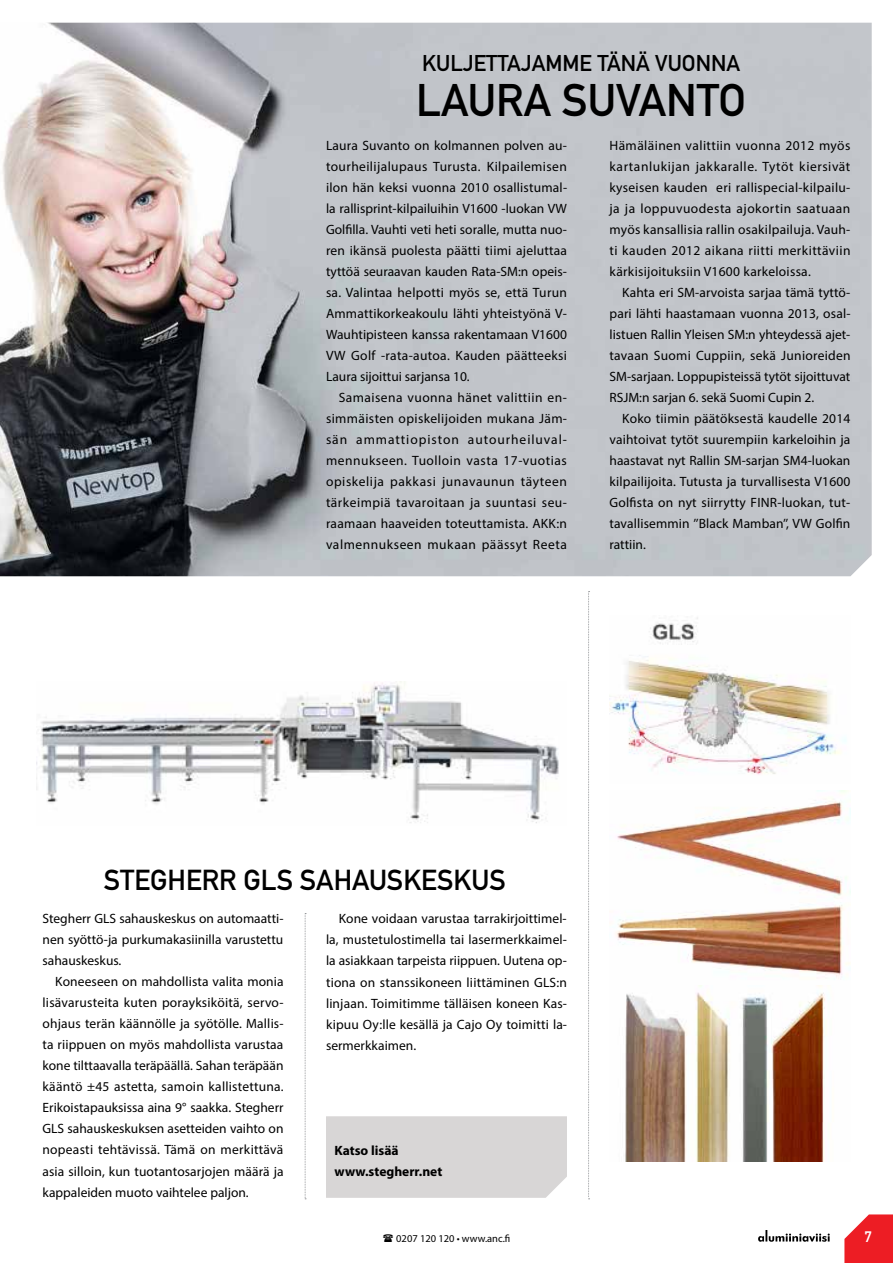
<style>
.page{position:relative;width:893px;height:1263px;background:#fff}
.page>*{position:absolute;margin:0;border:0;box-sizing:border-box;transform-origin:0 0}
.t1{font:45px "DIN Mittelschrift Std";color:#000}
.t2{font:28.5px "DIN Mittelschrift Std";color:#000}
.t3{font:22.5px "DIN Mittelschrift Std";color:#000}
.t4{font:15px "DIN Mittelschrift Std";color:#fff}
.t5{font:13.5px/21px "Myriad Pro";letter-spacing:.01em;color:#000;text-align:justify}
.t6{font:700 13.5px/21px "Myriad Pro";color:#000}
.t7{font:10.5px "Myriad Pro";color:#000}
</style>
<div class="page">
<svg style="left:844px;top:1214px;width:49px;height:49px;background:#ef3d43"></svg>
<svg style="left:758px;top:1230px;width:72px;height:12px"></svg>
<div style="left:326px;top:1116px;width:241px;height:82px;background:#d8d6d6"></div>
<img style="left:0;top:23px;width:872px;height:553px">
<img style="left:41px;top:681px;width:518px;height:142px">
<svg style="left:305px;top:913px;width:1px;height:286px"></svg>
<img style="left:616px;top:790px;width:234px;height:372px">
<img style="left:609px;top:617px;width:237px;height:158px">
<svg style="left:588px;top:591px;width:2px;height:608px"></svg>
<h3 class="t3" style="left:422px;top:50px;width:320px">KULJETTAJAMME TÄNÄ VUONNA</h3>
<h1 class="t1" style="left:416px;top:73px;width:331px">LAURA SUVANTO</h1>
<p class="t5" style="left:326px;top:135px;width:243px">Laura Suvanto on kolmannen polven au&shy;tourheilijalupaus Turusta. Kilpailemisen ilon hän keksi vuonna 2010 osallistumal&shy;la rallisprint-kilpailuihin V1600 -luokan VW Golfilla. Vauhti veti heti soralle, mutta nuo&shy;ren ikänsä puolesta päätti tiimi ajeluttaa tyttöä seuraavan kauden Rata-SM:n opeis&shy;sa. Valintaa helpotti myös se, että Turun Ammattikorkeakoulu lähti yhteistyönä V-Wauhtipisteen kanssa rakentamaan V1600<br>VW Golf -rata-autoa. Kauden päätteeksi Laura sijoittui sarjansa 10.</p>
<p class="t5" style="left:326px;top:387px;width:242px;text-indent:13px">Samaisena vuonna hänet valittiin en&shy;simmäisten opiskelijoiden mukana Jäm&shy;sän ammattiopiston autourheiluval&shy;mennukseen. Tuolloin vasta 17-vuotias opiskelija pakkasi junavaunun täyteen tärkeimpiä tavaroitaan ja suuntasi seu&shy;raamaan haaveiden toteuttamista. AKK:n valmennukseen mukaan päässyt Reeta</p>
<p class="t5" style="left:609px;top:135px;width:243px">Hämäläinen valittiin vuonna 2012 myös kartanlukijan jakkaralle. Tytöt kiersivät kyseisen kauden eri rallispecial-kilpailu&shy;ja ja loppuvuodesta ajokortin saatuaan myös kansallisia rallin osakilpailuja. Vauh&shy;ti kauden 2012 aikana riitti merkittäviin kärkisijoituksiin V1600 karkeloissa.</p>
<p class="t5" style="left:609px;top:282px;width:243px;text-indent:13px">Kahta eri SM-arvoista sarjaa tämä tyttö&shy;pari lähti haastamaan vuonna 2013, osal&shy;listuen Rallin Yleisen SM:n yhteydessä ajet&shy;tavaan Suomi Cuppiin, sekä Junioreiden SM-sarjaan. Loppupisteissä tytöt sijoittuvat RSJM:n sarjan 6. sekä Suomi Cupin 2.</p>
<p class="t5" style="left:609px;top:408px;width:242px;text-indent:13px">Koko tiimin päätöksestä kaudelle 2014 vaihtoivat tytöt suurempiin karkeloihin ja haastavat nyt Rallin SM-sarjan SM4-luokan kilpailijoita. Tutusta ja turvallisesta V1600<br>Golfista on nyt siirrytty FINR-luokan, tut&shy;tavallisemmin ’’Black Mamban’’, VW Golfin rattiin.</p>
<h2 class="t2" style="left:104px;top:864px;width:404px">STEGHERR GLS SAHAUSKESKUS</h2>
<p class="t5" style="left:43px;top:908px;width:242px">Stegherr GLS sahauskeskus on automaatti&shy;nen syöttö-ja purkumakasiinilla varustettu sahauskeskus.</p>
<p class="t5" style="left:43px;top:971px;width:243px;text-indent:13px">Koneeseen on mahdollista valita monia lisävarusteita kuten porayksiköitä, servo&shy;ohjaus terän käännölle ja syötölle. Mallis&shy;ta riippuen on myös mahdollista varustaa kone tilttaavalla teräpäällä. Sahan teräpään kääntö ±45 astetta, samoin kallistettuna.<br>Erikoistapauksissa aina 9° saakka. Stegherr GLS sahauskeskuksen asetteiden vaihto on nopeasti tehtävissä. Tämä on merkittävä asia silloin, kun tuotantosarjojen määrä ja kappaleiden muoto vaihtelee paljon.</p>
<p class="t5" style="left:326px;top:908px;width:243px;text-indent:13px">Kone voidaan varustaa tarrakirjoittimel&shy;la, mustetulostimella tai lasermerkkaimel&shy;la asiakkaan tarpeista riippuen. Uutena op&shy;tiona on stanssikoneen liittäminen GLS:n linjaan. Toimitimme tälläisen koneen Kas&shy;kipuu Oy:lle kesällä ja Cajo Oy toimitti la&shy;sermerkkaimen.</p>
<p class="t6" style="left:334px;top:1139px;width:109px">Katso lisää www.stegherr.net</p>
<p class="t7" style="left:396px;top:1232px;width:116px">0207 120 120 • www.anc.fi</p>
<p class="t4" style="left:864px;top:1227px;width:9px">7</p>
</div>
